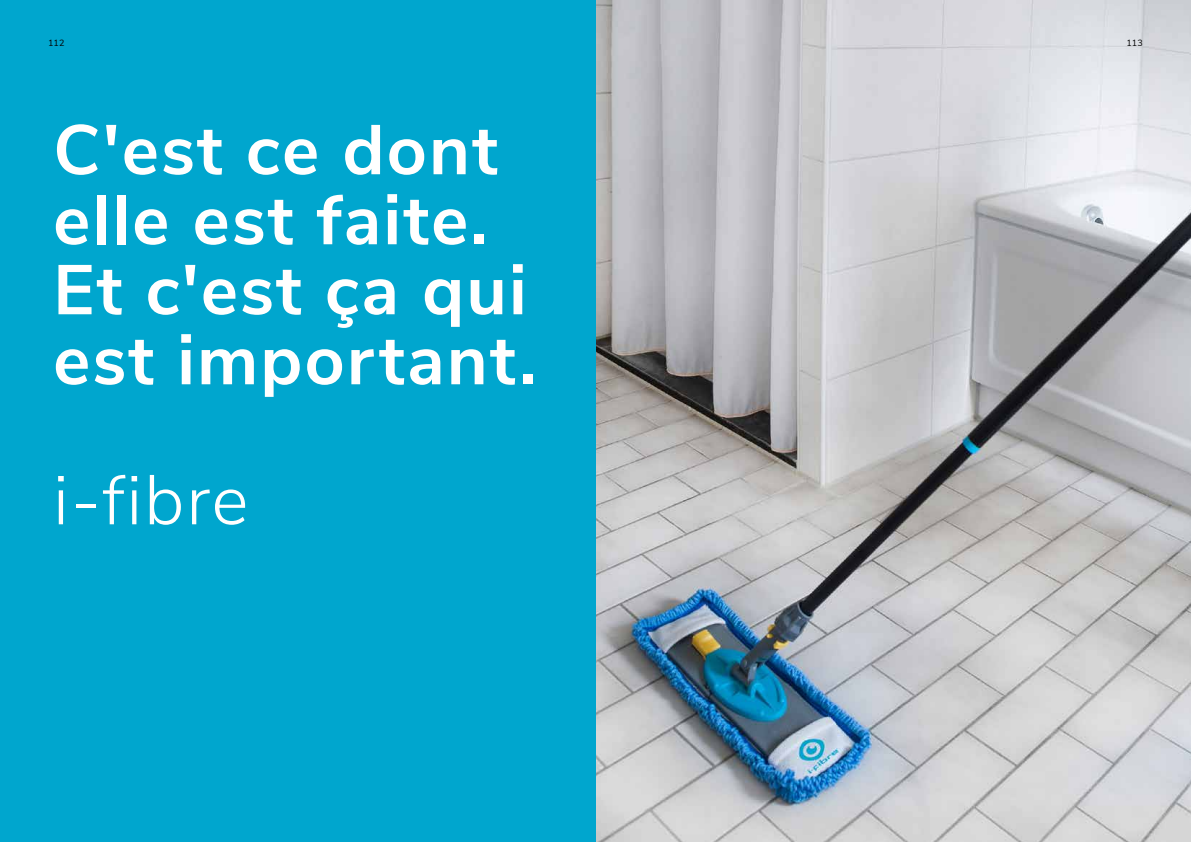
<style>
.page{position:relative;width:1191px;height:842px;background:#fff}
.page>*{position:absolute;margin:0;border:0;box-sizing:border-box;transform-origin:0 0}
.t1{font:700 70px/70px "Nunito Sans";letter-spacing:.03em;color:#fff}
.t2{font:300 70px "Nunito Sans";letter-spacing:.03em;color:#fff}
.t3{font:9px "Nunito Sans";color:#000}
</style>
<div class="page">
<img style="left:595px;top:0;width:596px;height:842px">
<div style="left:0;top:0;width:595px;height:842px;background:#00a6ce"></div>
<p class="t3" style="left:48px;top:36px;width:18px">112</p>
<p class="t3" style="left:1126px;top:36px;width:18px">113</p>
<p class="t1" style="left:53px;top:111px;width:485px">C'est ce dont elle est faite.<br>Et c'est ça qui est important.</p>
<p class="t2" style="left:53px;top:449px;width:197px">i-fibre</p>
</div>
